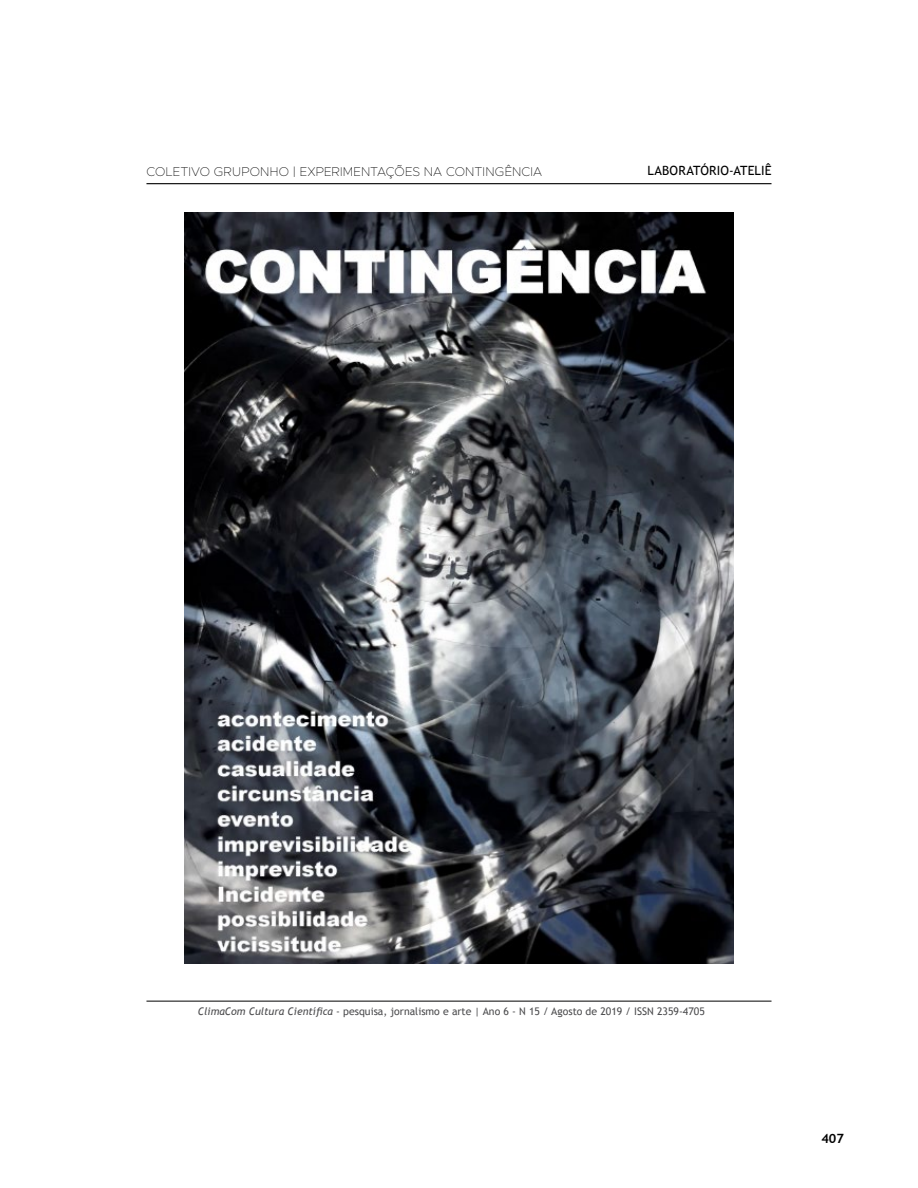
<style>
.page{position:relative;width:918px;height:1188px;background:#fff}
.page>*{position:absolute;margin:0;border:0;box-sizing:border-box;transform-origin:0 0}
.t1{font:100 12.75px "Metropolis";letter-spacing:.015em;color:#000}
.t2{font:12.75px "Trebuchet MS";letter-spacing:.01em;color:#000}
.t3{font:700 12.75px "Trebuchet MS";color:#000}
.t4{font:10.5px "Trebuchet MS";color:#4d4d4f}
.s1{font-style:italic}
</style>
<div class="page">
<hr style="left:146px;top:183px;width:626px;height:1px;background:#000">
<hr style="left:146px;top:1001px;width:626px;height:1px;background:#000">
<img style="left:184px;top:213px;width:550px;height:751px">
<p class="t1" style="left:146px;top:164px;width:397px">COLETIVO GRUPONHO | EXPERIMENTAÇÕES NA CONTINGÊNCIA</p>
<p class="t2" style="left:648px;top:163px;width:126px">LABORATÓRIO-ATELIÊ</p>
<p class="t4" style="left:198px;top:1006px;width:509px"><span class="s1">ClimaCom Cultura Científica</span> - pesquisa, jornalismo e arte | Ano 6 - N 15 / Agosto de 2019 / ISSN 2359-4705</p>
<p class="t3" style="left:821px;top:1130px;width:24px">407</p>
</div>
